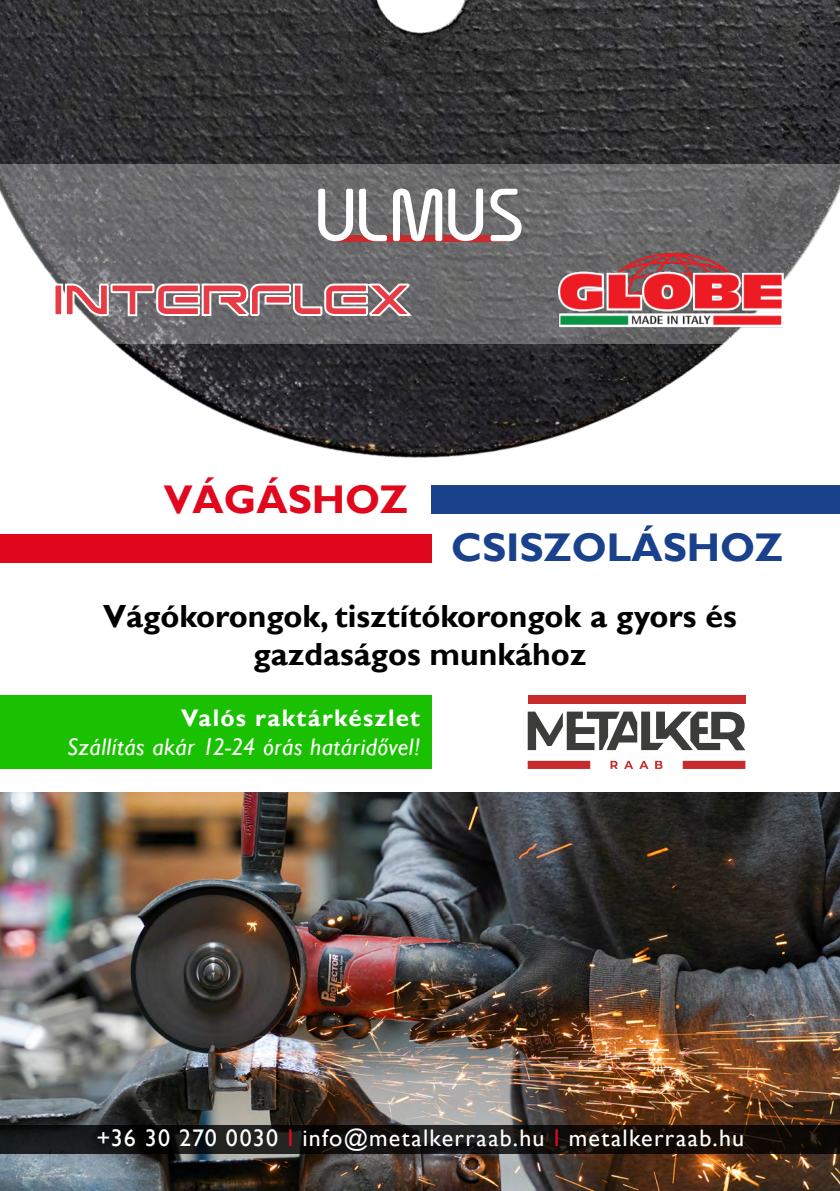
<style>
.page{position:relative;width:840px;height:1191px;background:#fff}
.page>*{position:absolute;margin:0;border:0;box-sizing:border-box;transform-origin:0 0}
.t1{font:700 40px "Gill Sans";color:#1a418c}
.t2{font:700 40px "Gill Sans";color:#e1081e}
.t3{font:700 32px/38.4px "Gill Sans";color:#000;text-align:center}
.t4{font:24px "Gill Sans";letter-spacing:.05em;color:#fff}
.t5{font:italic 24px "Gill Sans";letter-spacing:.02em;color:#fff}
.t6{font:700 24px "Gill Sans";letter-spacing:.055em;color:#fff}
.s1{color:#e1081e}
</style>
<div class="page">
<img style="left:0;top:792px;width:839px;height:399px">
<img style="left:0;top:0;width:839px;height:458px">
<svg style="left:0;top:164px;width:839px;height:180px;background:#7d7d7e"></svg>
<div style="left:0;top:534px;width:431px;height:29px;background:#e1081e"></div>
<div style="left:431px;top:485px;width:408px;height:28px;background:#1a418c"></div>
<svg style="left:0;top:1124px;width:839px;height:29px;background:#161311"></svg>
<svg style="left:52px;top:282px;width:362px;height:36px"></svg>
<svg style="left:527px;top:711px;width:218px;height:39px"></svg>
<svg style="left:610px;top:761px;width:7px;height:8px"></svg>
<svg style="left:624px;top:761px;width:9px;height:8px"></svg>
<svg style="left:639px;top:761px;width:9px;height:8px"></svg>
<svg style="left:655px;top:761px;width:7px;height:8px"></svg>
<div style="left:527px;top:695px;width:218px;height:8px;background:#c72b2c"></div>
<svg style="left:527px;top:761px;width:63px;height:8px"></svg>
<svg style="left:682px;top:761px;width:63px;height:8px"></svg>
<div style="left:0;top:695px;width:431px;height:74px;background:#19c100"></div>
<img style="left:558px;top:242px;width:224px;height:94px">
<div style="left:335px;top:235px;width:170px;height:6px;background:#c72b2b"></div>
<svg style="left:318px;top:189px;width:35px;height:52px"></svg>
<svg style="left:359px;top:189px;width:28px;height:52px"></svg>
<svg style="left:393px;top:188px;width:49px;height:53px"></svg>
<svg style="left:448px;top:189px;width:75px;height:52px"></svg>
<p class="t2" style="left:164px;top:475px;width:246px">VÁGÁSHOZ</p>
<p class="t1" style="left:451px;top:523px;width:333px">CSISZOLÁSHOZ</p>
<p class="t3" style="left:103px;top:598px;width:635px">Vágókorongok, tisztítókorongok a gyors és gazdaságos munkához</p>
<p class="t6" style="left:181px;top:703px;width:240px">Valós raktárkészlet</p>
<p class="t5" style="left:67px;top:732px;width:354px">Szállítás akár 12-24 órás határidővel!</p>
<p class="t4" style="left:97px;top:1124px;width:648px">+36 30 270 0030 <span class="s1">I</span> info@metalkerraab.hu <span class="s1">I</span> metalkerraab.hu</p>
</div>
